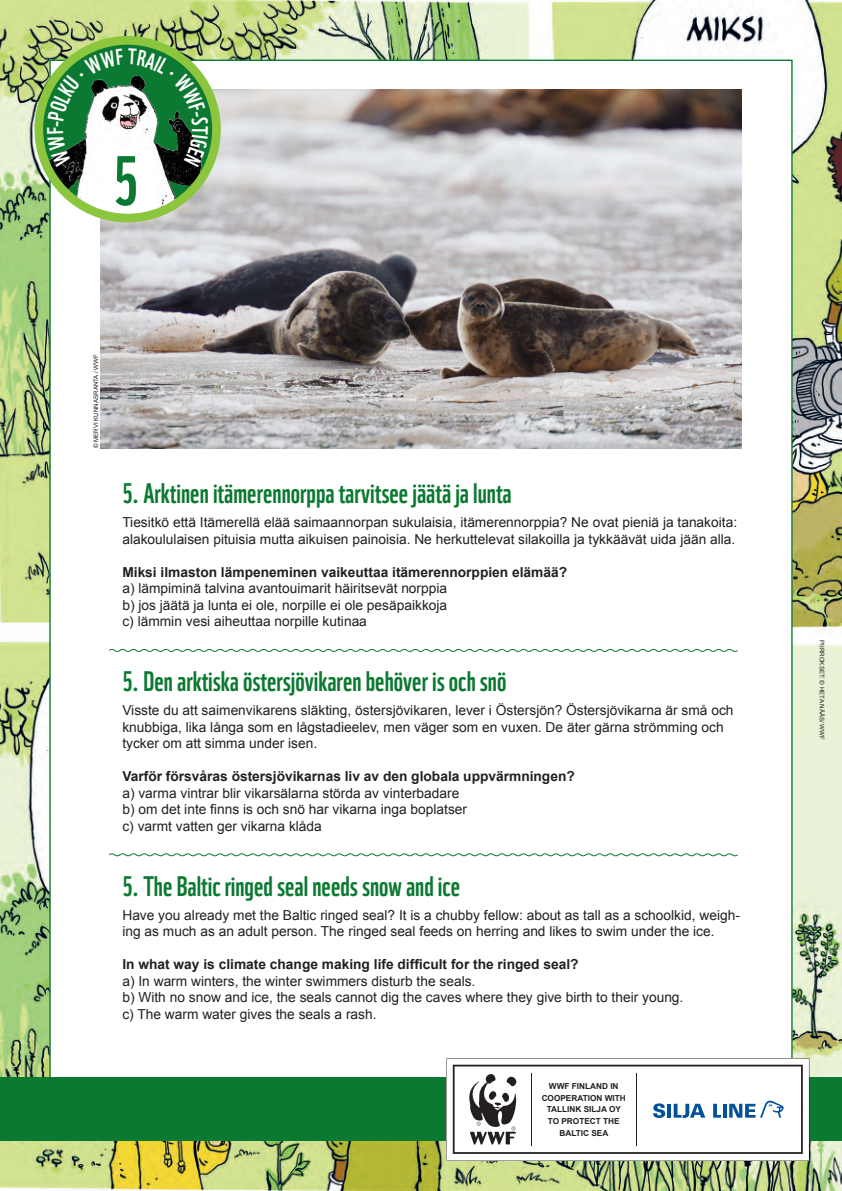
<style>
.page{position:relative;width:842px;height:1191px;background:#fff}
.page>*{position:absolute;margin:0;border:0;box-sizing:border-box;transform-origin:0 0}
.t1{font:67.7px "WWF";color:#0b7931}
.OTS{font:27.5px "WWF";color:#0b7931}
.LEIPIS_ENG{font:13.8px/16.5px "Arial";color:#231f20}
.LEIPIS_SE{font:13.8px/16.5px "Arial";color:#231f20}
.Leipis{font:13.8px/16.5px "Arial";color:#231f20}
.LEIPIS_SE-2{font:700 13.8px "Arial";color:#231f20}
.LEIPIS_ENG-2{font:700 13.8px "Arial";color:#231f20}
.Leipis-2{font:700 13.8px "Arial";color:#231f20}
.t2{font:700 8.2px/11.7px "Arial";color:#231f20;text-align:center}
.t3{font:6.2px "Arial";color:#231f20}
</style>
<div class="page">
<img style="left:0;top:0;width:842px;height:1191px">
<div style="left:49px;top:60px;width:744px;height:1069px;background:#fff;border:1px solid #0b7931"></div>
<img style="left:100px;top:89px;width:642px;height:359px">
<svg style="left:109px;top:648px;width:629px;height:4px"></svg>
<svg style="left:109px;top:853px;width:629px;height:4px"></svg>
<img style="left:39px;top:75px;width:164px;height:143px">
<div style="left:34px;top:36px;width:187px;height:186px;border:9px solid #8bc63e;border-radius:50%"></div>
<div style="left:0;top:1077px;width:842px;height:64px;background:#0b7931"></div>
<svg style="left:447px;top:1058px;width:362px;height:102px"></svg>
<svg style="left:47px;top:49px;width:161px;height:119px"></svg>
<p class="t1" style="left:113px;top:128px;width:27px">5</p>
<p class="t3" style="left:92px;top:448px;width:96px;rotate:-90deg">© MERVI KUNNASRANTA / WWF</p>
<p class="OTS" style="left:122px;top:472px;width:391px">5. Arktinen itämerennorppa tarvitsee jäätä ja lunta</p>
<p class="Leipis" style="left:122px;top:514px;width:616px">Tiesitkö että Itämerellä elää saimaannorpan sukulaisia, itämerennorppia? Ne ovat pieniä ja tanakoita: alakoululaisen pituisia mutta aikuisen painoisia. Ne herkuttelevat silakoilla ja tykkäävät uida jään alla.</p>
<p class="Leipis-2" style="left:122px;top:563px;width:446px">Miksi ilmaston lämpeneminen vaikeuttaa itämerennorppien elämää?</p>
<p class="Leipis" style="left:122px;top:580px;width:326px">a) lämpiminä talvina avantouimarit häiritsevät norppia</p>
<p class="Leipis" style="left:122px;top:597px;width:326px">b) jos jäätä ja lunta ei ole, norpille ei ole pesäpaikkoja</p>
<p class="Leipis" style="left:122px;top:613px;width:246px">c) lämmin vesi aiheuttaa norpille kutinaa</p>
<p class="OTS" style="left:122px;top:659px;width:385px">5. Den arktiska östersjövikaren behöver is och snö</p>
<p class="LEIPIS_SE" style="left:122px;top:702px;width:613px">Visste du att saimenvikarens släkting, östersjövikaren, lever i Östersjön? Östersjövikarna är små och knubbiga, lika långa som en lågstadieelev, men väger som en vuxen. De äter gärna strömming och tycker om att simma under isen.</p>
<p class="LEIPIS_SE-2" style="left:122px;top:767px;width:454px">Varför försvåras östersjövikarnas liv av den globala uppvärmningen?</p>
<p class="LEIPIS_SE" style="left:122px;top:785px;width:338px">a) varma vintrar blir vikarsälarna störda av vinterbadare</p>
<p class="LEIPIS_SE" style="left:122px;top:801px;width:346px">b) om det inte finns is och snö har vikarna inga boplatser</p>
<p class="LEIPIS_SE" style="left:122px;top:818px;width:201px">c) varmt vatten ger vikarna klåda</p>
<p class="OTS" style="left:122px;top:864px;width:340px">5. The Baltic ringed seal needs snow and ice</p>
<p class="LEIPIS_ENG" style="left:122px;top:907px;width:619px">Have you already met the Baltic ringed seal? It is a chubby fellow: about as tall as a schoolkid, weigh&shy;ing as much as an adult person. The ringed seal feeds on herring and likes to swim under the ice.</p>
<p class="LEIPIS_ENG-2" style="left:122px;top:955px;width:458px">In what way is climate change making life difficult for the ringed seal?</p>
<p class="LEIPIS_ENG" style="left:122px;top:973px;width:355px">a) In warm winters, the winter swimmers disturb the seals.</p>
<p class="LEIPIS_ENG" style="left:122px;top:989px;width:562px">b) With no snow and ice, the seals cannot dig the caves where they give birth to their young.</p>
<p class="LEIPIS_ENG" style="left:122px;top:1006px;width:256px">c) The warm water gives the seals a rash.</p>
<p class="t2" style="left:542px;top:1080px;width:86px">WWF FINLAND IN<br>COOPERATION WITH<br>TALLINK SILJA OY</p>
<p class="t2" style="left:548px;top:1115px;width:73px">TO PROTECT THE<br>BALTIC SEA</p>
<p class="t3" style="left:826px;top:640px;width:101px;rotate:90deg">PIIRROKSET: © HETA NÄÄS/ WWF</p>
</div>
